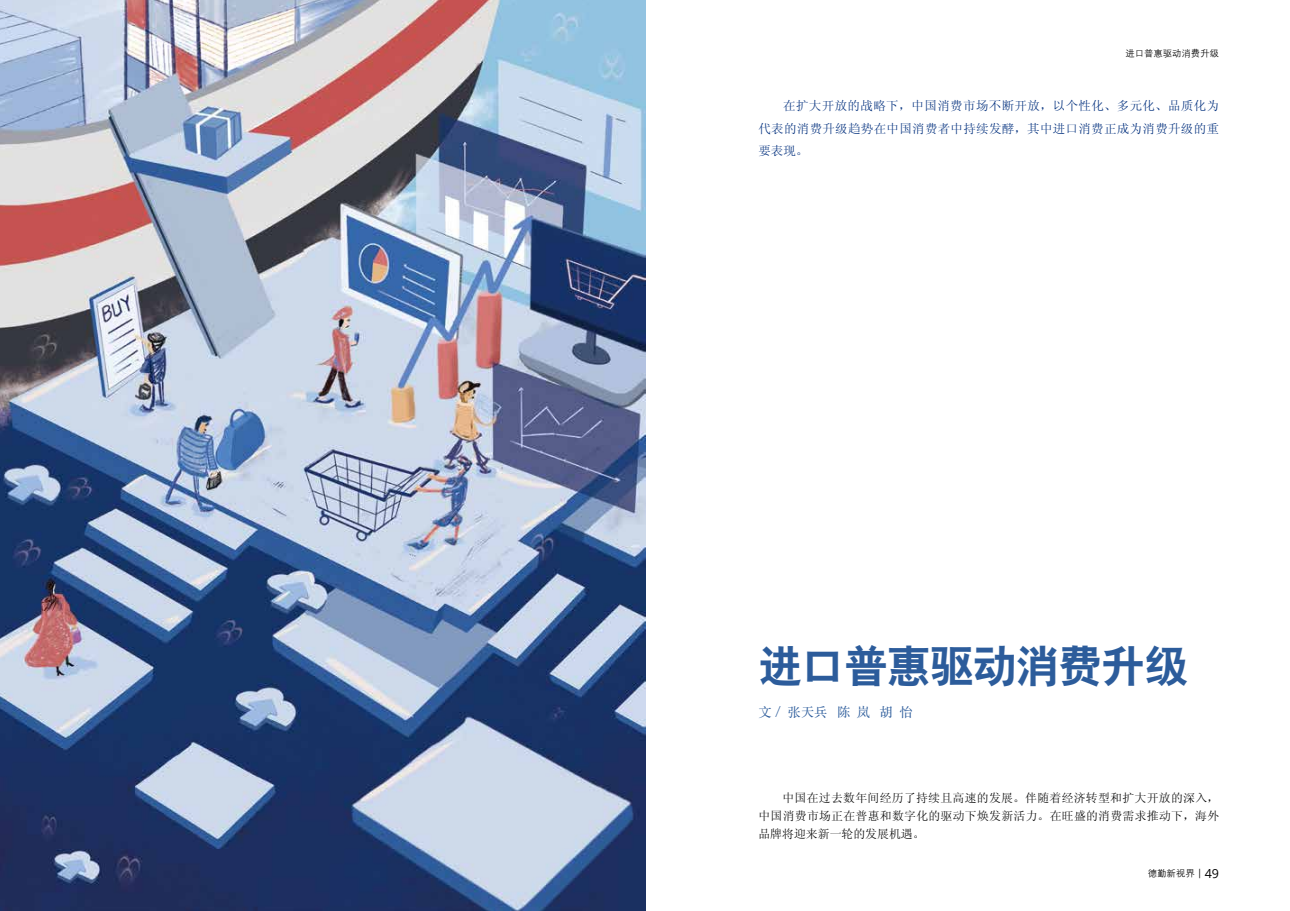
<style>
.page{position:relative;width:1290px;height:911px;background:#fff}
.page>*{position:absolute;margin:0;border:0;box-sizing:border-box;transform-origin:0 0}
.t1{font:43.75px "H Yb 2 gj";letter-spacing:-.02em;color:#2c5c9b}
.t2{font:13.12px "ST Songti SC Regular";color:#2c5c9b}
.t3{font:12.5px/22.5px "Sim Sun";letter-spacing:.025em;color:#002f7d;text-align:justify}
.t4{font:11.88px/18.1px "Sim Sun";letter-spacing:.025em;color:#000;text-align:justify}
.t5{font:9.38px "H Yg 2 gj";color:#000}
.s1{font-family:"Open Sans"}
.s2{font-family:"Open Sans";font-size:12.5px}
</style>
<div class="page">
<img style="left:0;top:0;width:645px;height:911px">
<p class="t5" style="left:1125px;top:49px;width:95px">进口普惠驱动消费升级</p>
<p class="t3" style="left:758px;top:94px;width:462px;text-indent:25px">在扩大开放的战略下，中国消费市场不断开放，以个性化、多元化、品质化为代表的消费升级趋势在中国消费者中持续发酵，其中进口消费正成为消费升级的重要表现。</p>
<h1 class="t1" style="left:758px;top:644px;width:431px">进口普惠驱动消费升级</h1>
<p class="t2" style="left:758px;top:703px;width:156px">文 / 张天兵 陈 岚 胡 怡</p>
<p class="t4" style="left:758px;top:788px;width:462px;text-indent:24px">中国在过去数年间经历了持续且高速的发展。伴随着经济转型和扩大开放的深入，中国消费市场正在普惠和数字化的驱动下焕发新活力。在旺盛的消费需求推动下，海外品牌将迎来新一轮的发展机遇。</p>
<p class="t5" style="left:1148px;top:869px;width:73px">德勤新视界 <span class="s1">|</span> <span class="s2">49</span></p>
</div>
